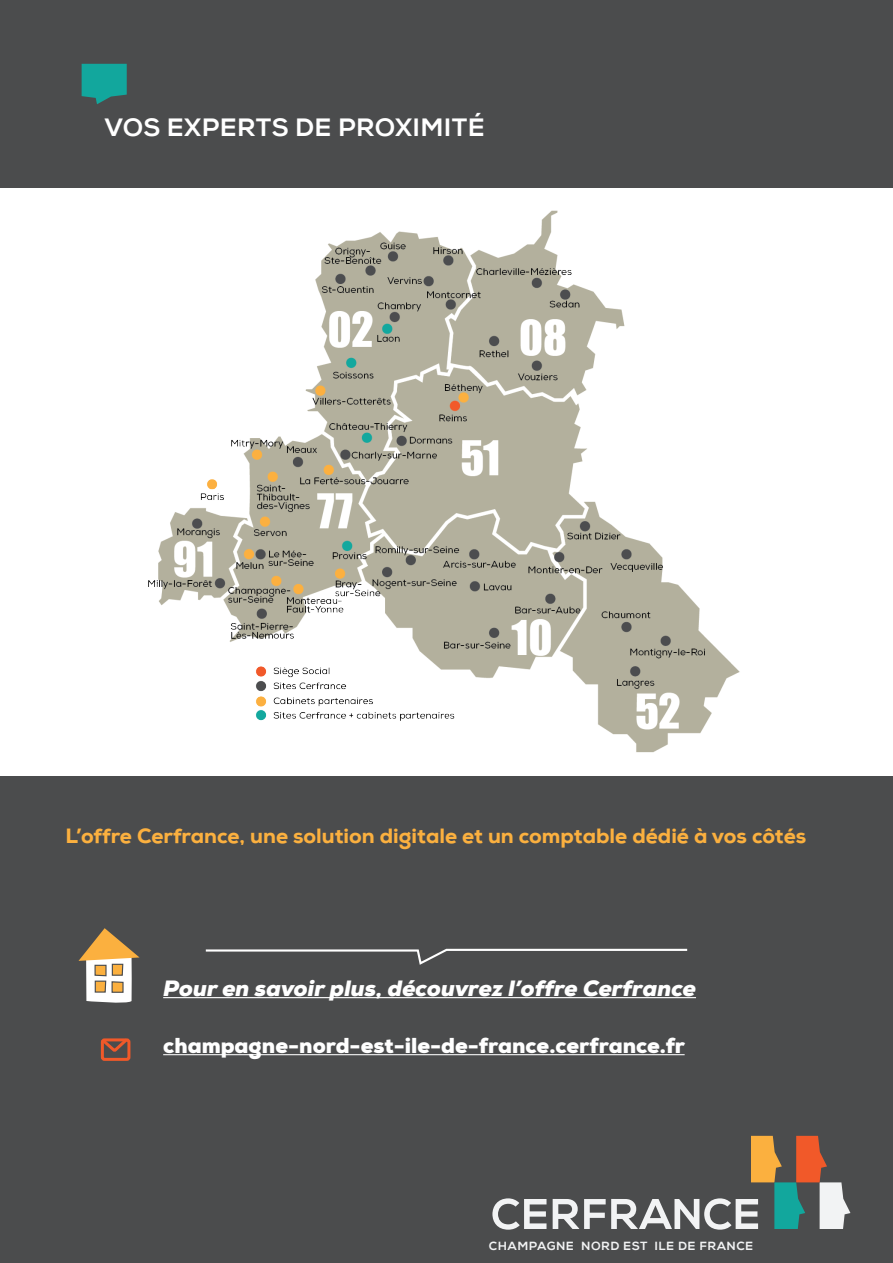
<style>
.page{position:relative;width:893px;height:1263px;background:#4b4c4d}
.page>*{position:absolute;margin:0;border:0;box-sizing:border-box;transform-origin:0 0}
.t1{font:25.5px "Nexa X Bold";letter-spacing:.015em;color:#fff}
.t2{font:italic 900 22.5px "Nexa";color:#fff}
.t3{font:800 21px "Nexa";color:#fbb03f}
.t4{font:900 21px "Nexa";color:#fff}
.t5{font:12px "Nexa X Bold";letter-spacing:.04em;color:#f2f3f4}
</style>
<div class="page">
<svg style="left:100px;top:1040px;width:31px;height:14px"></svg>
<div style="left:0;top:188px;width:892px;height:587px;background:#fff"></div>
<svg style="left:205px;top:948px;width:483px;height:17px"></svg>
<hr style="left:163px;top:1054px;width:522px;height:1px;background:#fff">
<svg style="left:82px;top:64px;width:45px;height:40px"></svg>
<div style="left:101px;top:1038px;width:29px;height:23px;border:3px solid #f15929;border-radius:2px"></div>
<svg style="left:79px;top:928px;width:61px;height:75px"></svg>
<hr style="left:163px;top:997px;width:533px;height:1px;background:#fff">
<svg style="left:492px;top:1198px;width:54px;height:32px"></svg>
<svg style="left:553px;top:1136px;width:297px;height:94px"></svg>
<img style="left:148px;top:210px;width:592px;height:543px">
<p class="t1" style="left:104px;top:112px;width:382px">VOS EXPERTS DE PROXIMITÉ</p>
<p class="t3" style="left:65px;top:823px;width:742px">L’offre Cerfrance, une solution digitale et un comptable dédié à vos côtés</p>
<p class="t2" style="left:163px;top:974px;width:534px">Pour en savoir plus, découvrez l’offre Cerfrance</p>
<p class="t4" style="left:163px;top:1032px;width:523px">champagne-nord-est-ile-de-france.cerfrance.fr</p>
<p class="t5" style="left:489px;top:1238px;width:266px">CHAMPAGNE NORD EST ILE DE FRANCE</p>
</div>
